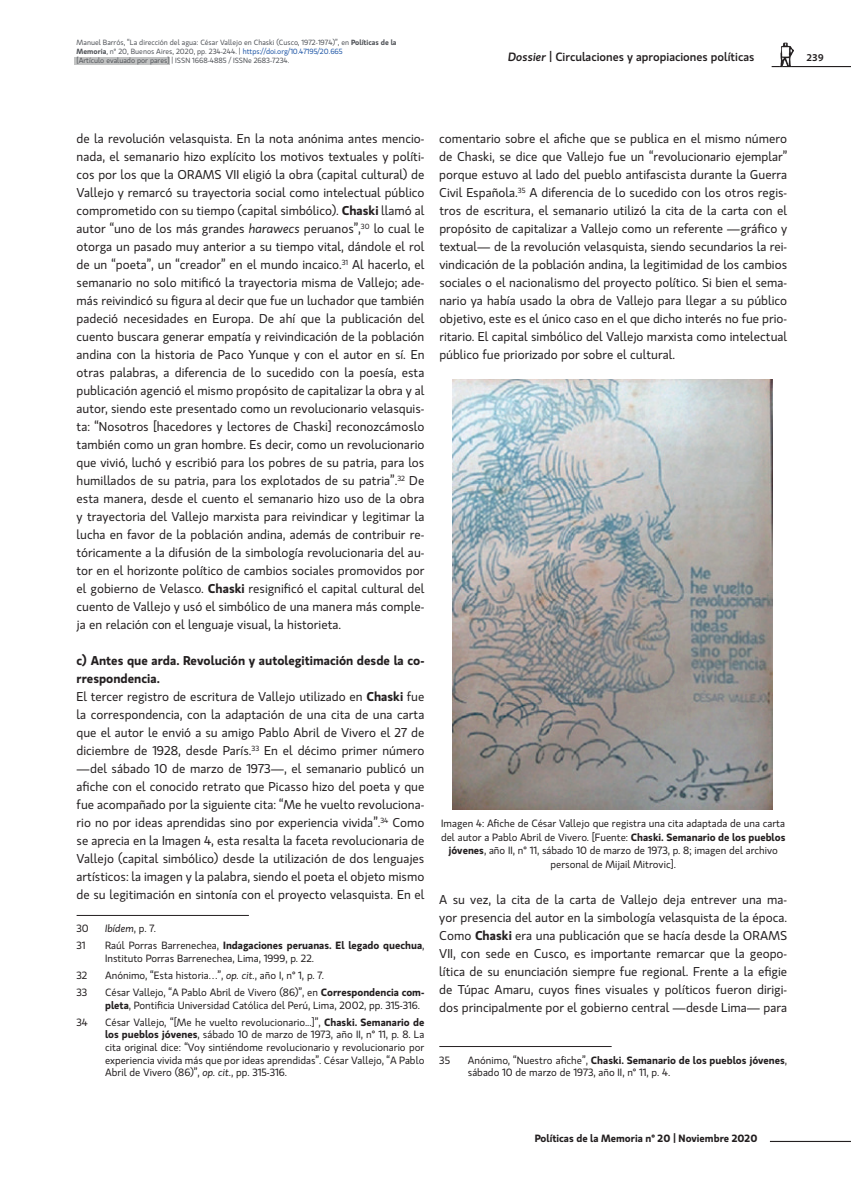
<style>
.page{position:relative;width:851px;height:1191px;background:#fff}
.page>*{position:absolute;margin:0;border:0;box-sizing:border-box;transform-origin:0 0}
.t1{font:12.75px/18px "Gloriola Std";color:#231f20;text-align:justify}
.t2{font:500 12px "Gloriola Std";color:#231f20}
.t3{font:10.5px/12.6px "Gloriola Std";color:#231f20}
.t4{font:600 10.5px "Gloriola Std";color:#231f20}
.t5{font:italic 10.5px "Gloriola Std";color:#231f20}
.t6{font:10.5px "Leitura Sans Grot 3";color:#231f20}
.t7{font:7.5px/9px "Gloriola Std";color:#505358}
.s1{font-weight:600}
.s2{color:#1e56a6}
.s3{font-style:italic}
.s4{font-style:normal}
</style>
<div class="page">
<hr style="left:771px;top:66px;width:79px;height:1px;background:#231f20">
<hr style="left:769px;top:1140px;width:81px;height:2px;background:#231f20">
<div style="left:74px;top:57px;width:96px;height:7px;background:#c2c3c3"></div>
<img style="left:779px;top:43px;width:14px;height:24px">
<hr style="left:77px;top:915px;width:172px;height:1px;background:#231f20">
<hr style="left:439px;top:1046px;width:172px;height:1px;background:#231f20">
<img style="left:452px;top:379px;width:320px;height:431px">
<p class="t7" style="left:77px;top:38px;width:321px">Manuel Barrós, “La dirección del agua: César Vallejo en Chaski (Cusco, 1972-1974)”, en <span class="s1">Políticas de la<br>Memoria</span>, n° 20, Buenos Aires, 2020, pp. 234-244. | <span class="s2">https://doi.org/10.47195/20.665<br></span>[Artículo evaluado por pares] | ISSN 1668-4885 / ISSNe 2683-7234.</p>
<p class="t2" style="left:508px;top:49px;width:248px"><span class="s3">Dossier</span> | Circulaciones y apropiaciones políticas</p>
<p class="t6" style="left:806px;top:51px;width:19px">239</p>
<p class="t1" style="left:77px;top:129px;width:349px">de la revolución velasquista. En la nota anónima antes mencio&shy;nada, el semanario hizo explícito los motivos textuales y políti&shy;cos por los que la ORAMS VII eligió la obra (capital cultural) de Vallejo y remarcó su trayectoria social como intelectual público comprometido con su tiempo (capital simbólico). <span class="s1">Chaski</span> llamó al autor “uno de los más grandes <span class="s3">harawecs</span> peruanos”,<sup>30</sup> lo cual le otorga un pasado muy anterior a su tiempo vital, dándole el rol de un “poeta”, un “creador” en el mundo incaico.<sup>31</sup> Al hacerlo, el semanario no solo mitificó la trayectoria misma de Vallejo; ade&shy;más reivindicó su figura al decir que fue un luchador que también padeció necesidades en Europa. De ahí que la publicación del cuento buscara generar empatía y reivindicación de la población andina con la historia de Paco Yunque y con el autor en sí. En otras palabras, a diferencia de lo sucedido con la poesía, esta publicación agenció el mismo propósito de capitalizar la obra y al autor, siendo este presentado como un revolucionario velasquis&shy;ta: “Nosotros [hacedores y lectores de Chaski] reconozcámoslo también como un gran hombre. Es decir, como un revolucionario que vivió, luchó y escribió para los pobres de su patria, para los humillados de su patria, para los explotados de su patria”.<sup>32</sup> De esta manera, desde el cuento el semanario hizo uso de la obra y trayectoria del Vallejo marxista para reivindicar y legitimar la lucha en favor de la población andina, además de contribuir re&shy;tóricamente a la difusión de la simbología revolucionaria del au&shy;tor en el horizonte político de cambios sociales promovidos por el gobierno de Velasco. <span class="s1">Chaski</span> resignificó el capital cultural del cuento de Vallejo y usó el simbólico de una manera más comple&shy;ja en relación con el lenguaje visual, la historieta.</p>
<p class="t1" style="left:77px;top:651px;width:349px;text-align:left"><span class="s1">c) Antes que arda. Revolución y autolegitimación desde la co&shy;rrespondencia.<br></span>El tercer registro de escritura de Vallejo utilizado en <span class="s1">Chaski</span> fue la correspondencia, con la adaptación de una cita de una carta que el autor le envió a su amigo Pablo Abril de Vivero el 27 de diciembre de 1928, desde París.<sup>33</sup> En el décimo primer número —del sábado 10 de marzo de 1973—, el semanario publicó un afiche con el conocido retrato que Picasso hizo del poeta y que fue acompañado por la siguiente cita: “Me he vuelto revoluciona&shy;rio no por ideas aprendidas sino por experiencia vivida”.<sup>34</sup> Como se aprecia en la Imagen 4, esta resalta la faceta revolucionaria de Vallejo (capital simbólico) desde la utilización de dos lenguajes artísticos: la imagen y la palabra, siendo el poeta el objeto mismo de su legitimación en sintonía con el proyecto velasquista. En el</p>
<p class="t3" style="left:77px;top:922px;width:14px">30</p>
<p class="t5" style="left:105px;top:921px;width:52px">Ibídem<span class="s4">, p. 7.</span></p>
<p class="t3" style="left:77px;top:939px;width:11px">31</p>
<p class="t3" style="left:105px;top:939px;width:321px">Raúl Porras Barrenechea, <span class="s1">Indagaciones peruanas. El legado quechua</span>,<br>Instituto Porras Barrenechea, Lima, 1999, p. 22.</p>
<p class="t3" style="left:77px;top:969px;width:12px">32</p>
<p class="t3" style="left:105px;top:969px;width:220px">Anónimo, “Esta historia…”, <span class="s3">op. cit.</span>, año I, n° 1, p. 7.</p>
<p class="t3" style="left:77px;top:986px;width:12px">33</p>
<p class="t3" style="left:105px;top:986px;width:321px">César Vallejo, “A Pablo Abril de Vivero (86)”, en <span class="s1">Correspondencia com&shy;pleta</span>, Pontificia Universidad Católica del Perú, Lima, 2002, pp. 315-316.</p>
<p class="t3" style="left:77px;top:1015px;width:13px">34</p>
<p class="t3" style="left:105px;top:1015px;width:321px;text-align:justify">César Vallejo, “[Me he vuelto revolucionario...]”, <span class="s1">Chaski. Semanario de los pueblos jóvenes</span>, sábado 10 de marzo de 1973, año II, n° 11, p. 8. La cita original dice: “Voy sintiéndome revolucionario y revolucionario por experiencia vivida más que por ideas aprendidas”. César Vallejo, “A Pablo Abril de Vivero (86)”, <span class="s3">op. cit.</span>, pp. 315-316.</p>
<p class="t1" style="left:439px;top:129px;width:349px">comentario sobre el afiche que se publica en el mismo número de Chaski, se dice que Vallejo fue un “revolucionario ejemplar” porque estuvo al lado del pueblo antifascista durante la Guerra Civil Española.<sup>35</sup> A diferencia de lo sucedido con los otros regis&shy;tros de escritura, el semanario utilizó la cita de la carta con el propósito de capitalizar a Vallejo como un referente —gráfico y textual— de la revolución velasquista, siendo secundarios la rei&shy;vindicación de la población andina, la legitimidad de los cambios sociales o el nacionalismo del proyecto político. Si bien el sema&shy;nario ya había usado la obra de Vallejo para llegar a su público objetivo, este es el único caso en el que dicho interés no fue prio&shy;ritario. El capital simbólico del Vallejo marxista como intelectual público fue priorizado por sobre el cultural.</p>
<p class="t3" style="left:441px;top:816px;width:346px;line-height:13.5px;text-align:center">Imagen 4: Afiche de César Vallejo que registra una cita adaptada de una carta del autor a Pablo Abril de Vivero. [Fuente: <span class="s1">Chaski. Semanario de los pueblos jóvenes</span>, año II, n° 11, sábado 10 de marzo de 1973, p. 8; imagen del archivo personal de Mijail Mitrovic].</p>
<p class="t1" style="left:439px;top:890px;width:349px">A su vez, la cita de la carta de Vallejo deja entrever una ma&shy;yor presencia del autor en la simbología velasquista de la época.<br>Como <span class="s1">Chaski</span> era una publicación que se hacía desde la ORAMS VII, con sede en Cusco, es importante remarcar que la geopo&shy;lítica de su enunciación siempre fue regional. Frente a la efigie de Túpac Amaru, cuyos fines visuales y políticos fueron dirigi&shy;dos principalmente por el gobierno central —desde Lima— para</p>
<p class="t3" style="left:439px;top:1053px;width:12px">35</p>
<p class="t3" style="left:468px;top:1053px;width:321px">Anónimo, “Nuestro afiche”, <span class="s1">Chaski. Semanario de los pueblos jóvenes</span>, sábado 10 de marzo de 1973, año II, n° 11, p. 4.</p>
<p class="t4" style="left:534px;top:1130px;width:224px">Políticas de la Memoria n° 20 | Noviembre 2020</p>
</div>
